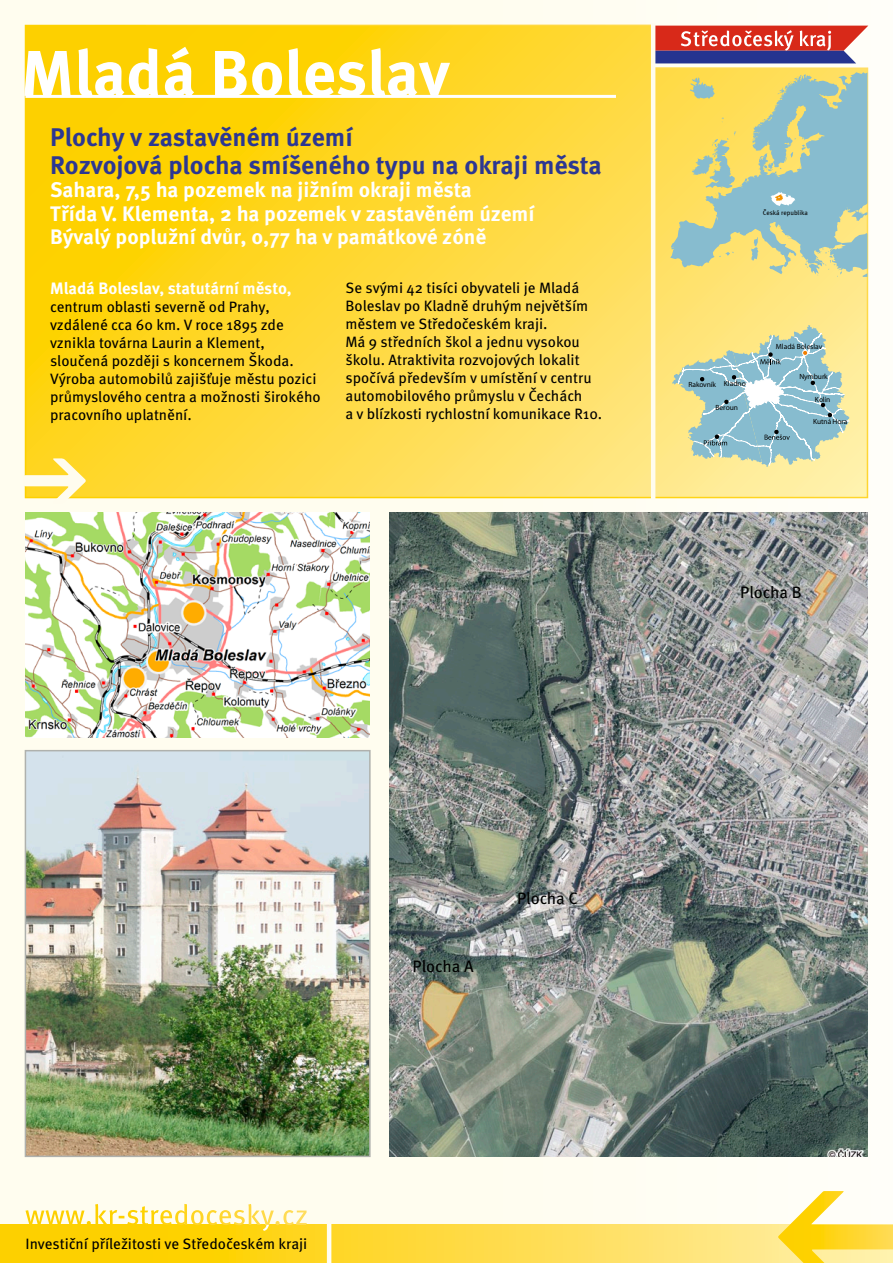
<style>
.page{position:relative;width:893px;height:1263px;background:#fffdef}
.page>*{position:absolute;margin:0;border:0;box-sizing:border-box;transform-origin:0 0}
.t1{font:700 64.5px "Meta Pro";letter-spacing:-.005em;color:#fff}
.t2{font:700 25.5px "Meta Pro";color:#2c3792}
.t3{font:700 21px "Meta Pro";color:#fff}
.t4{font:700 16.5px "Meta Pro";letter-spacing:-.005em;color:#fff}
.t5{font:16.5px "Meta Pro";color:#000}
.t6{font:15px/18px "Meta Pro";color:#000}
.t7{font:7.5px "Myriad Pro";color:#000}
.t8{font:6.45px "Meta Pro";color:#000}
</style>
<div class="page">
<svg style="left:24px;top:24px;width:845px;height:475px;background:#fed937"></svg>
<svg style="left:24px;top:458px;width:63px;height:41px"></svg>
<img style="left:25px;top:512px;width:345px;height:226px">
<img style="left:390px;top:512px;width:477px;height:644px">
<img style="left:28px;top:753px;width:340px;height:401px">
<div style="left:25px;top:750px;width:346px;height:407px;border:2px solid #afb1ad"></div>
<hr style="left:25px;top:95px;width:591px;height:3px;background:#fff">
<svg style="left:670px;top:72px;width:197px;height:205px;background:#c1cd9a"></svg>
<hr style="left:651px;top:23px;width:4px;height:477px;background:#fffcee">
<svg style="left:655px;top:26px;width:213px;height:37px;background:#a85165"></svg>
<svg style="left:672px;top:325px;width:178px;height:142px;background:#bbcfb7"></svg>
<svg style="left:0;top:1225px;width:777px;height:38px;background:#fed937"></svg>
<svg style="left:777px;top:1191px;width:116px;height:72px"></svg>
<hr style="left:327px;top:1223px;width:4px;height:40px;background:#fffdf2">
<svg style="left:95px;top:1204px;width:156px;height:21px"></svg>
<svg style="left:261px;top:1210px;width:46px;height:21px"></svg>
<p class="t1" style="left:21px;top:33px;width:430px">Mladá Boleslav</p>
<p class="t2" style="left:50px;top:121px;width:304px">Plochy v zastavěném území</p>
<p class="t2" style="left:50px;top:149px;width:553px">Rozvojová plocha smíšeného typu na okraji města</p>
<p class="t3" style="left:50px;top:177px;width:423px">Sahara, 7,5 ha pozemek na jižním okraji města</p>
<p class="t3" style="left:50px;top:200px;width:486px">Třída V. Klementa, 2 ha pozemek v zastavěném území</p>
<p class="t3" style="left:50px;top:223px;width:438px">Bývalý poplužní dvůr, 0,77 ha v památkové zóně</p>
<p class="t4" style="left:50px;top:278px;width:243px">Mladá Boleslav, statutární město,</p>
<p class="t6" style="left:50px;top:298px;width:272px">centrum oblasti severně od Prahy, vzdálené cca 60 km. V roce 1895 zde vznikla továrna Laurin a Klement, sloučená později s koncernem Škoda.<br>Výroba automobilů zajišťuje městu pozici průmyslového centra a možnosti širokého pracovního uplatnění.</p>
<p class="t6" style="left:345px;top:279px;width:258px">Se svými 42 tisíci obyvateli je Mladá Boleslav po Kladně druhým největším městem ve Středočeském kraji.<br>Má 9 středních škol a jednu vysokou školu. Atraktivita rozvojových lokalit spočívá především v umístění v centru automobilového průmyslu v Čechách<br>a v blízkosti rychlostní komunikace R10.</p>
<p class="t8" style="left:763px;top:209px;width:47px">Česká republika</p>
<p class="t7" style="left:688px;top:381px;width:59px">Rakovník Kladno</p>
<p class="t7" style="left:715px;top:403px;width:24px">Beroun</p>
<p class="t7" style="left:776px;top:342px;width:48px">Mladá Boleslav</p>
<p class="t7" style="left:799px;top:373px;width:30px">Nymburk</p>
<p class="t7" style="left:813px;top:417px;width:36px">Kutná Hora</p>
<p class="t7" style="left:815px;top:395px;width:17px">Kolín</p>
<p class="t5" style="left:740px;top:582px;width:63px">Plocha B</p>
<p class="t6" style="left:26px;top:1235px;width:283px">Investiční příležitosti ve Středočeském kraji</p>
<p class="t5" style="left:413px;top:956px;width:62px">Plocha A</p>
<p class="t5" style="left:517px;top:888px;width:63px">Plocha C</p>
</div>
